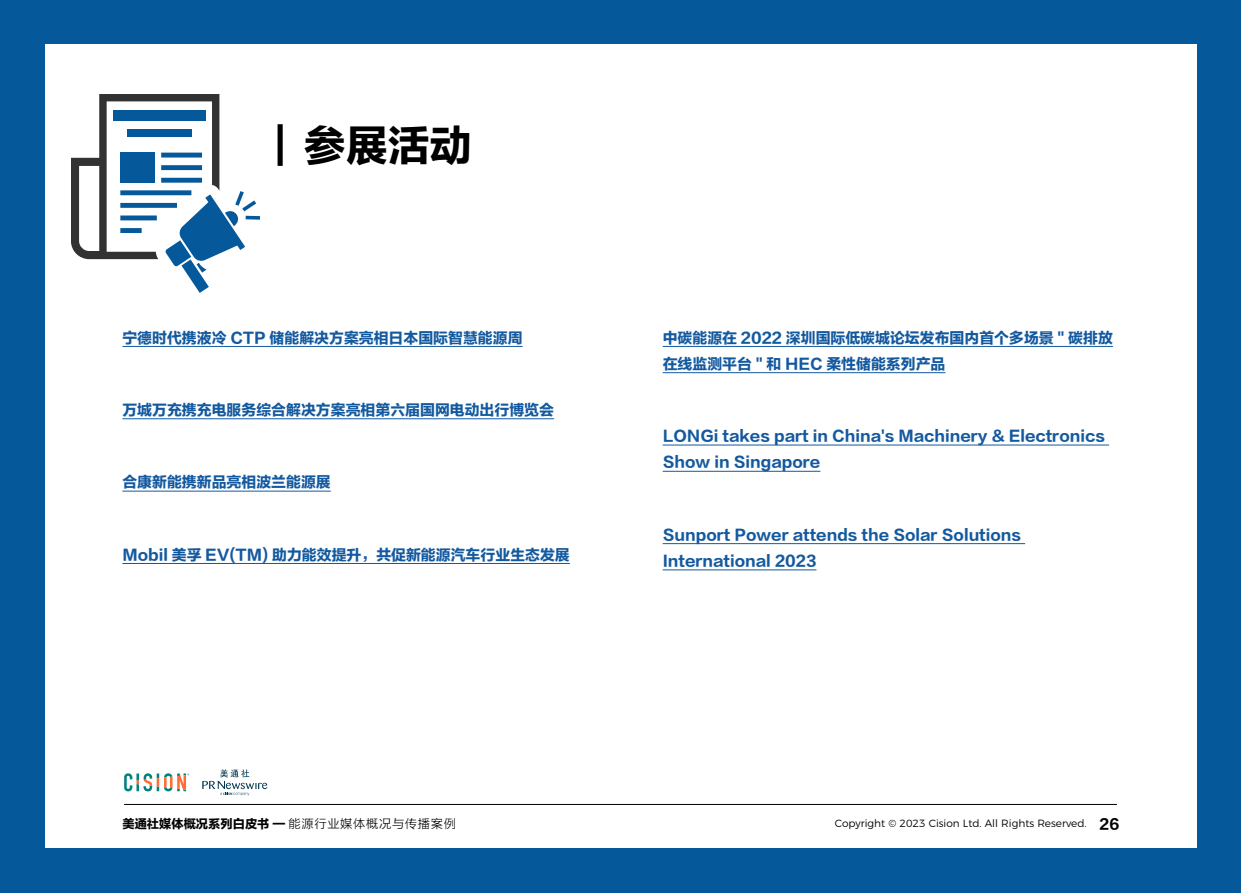
<style>
.page{position:relative;width:1241px;height:893px;background:#fff}
.page>*{position:absolute;margin:0;border:0;box-sizing:border-box;transform-origin:0 0}
.t1{font:42px "FZLTDHK GBK1 0";color:#000}
.正文{font:14.88px/26.2px "FZLTDHK GBK1 0";color:#13599f}
.t2{font:12.25px "FZLTDHK GBK1 0";color:#030000}
.t3{font:300 10.5px "Montserrat";color:#030000}
.s1{font-family:"FZLTXHK"}
.s2{font-family:"FZLTDHK GBK1 0";font-weight:400;font-size:14.17px}
</style>
<div class="page">
<div style="left:0;top:0;width:1240px;height:893px;background:#05599b"></div>
<div style="left:45px;top:45px;width:1151px;height:803px;background:#fff"></div>
<svg style="left:124px;top:773px;width:65px;height:18px"></svg>
<svg style="left:202px;top:769px;width:65px;height:27px"></svg>
<hr style="left:124px;top:804px;width:992px;height:1px;background:#000">
<svg style="left:71px;top:94px;width:189px;height:199px"></svg>
<hr style="left:122px;top:346px;width:400px;height:1px;background:#13599f">
<hr style="left:122px;top:418px;width:432px;height:1px;background:#13599f">
<hr style="left:122px;top:491px;width:209px;height:1px;background:#13599f">
<hr style="left:122px;top:563px;width:447px;height:1px;background:#13599f">
<hr style="left:662px;top:346px;width:450px;height:1px;background:#13599f">
<hr style="left:662px;top:372px;width:283px;height:1px;background:#13599f">
<hr style="left:662px;top:445px;width:446px;height:1px;background:#13599f">
<hr style="left:662px;top:471px;width:158px;height:1px;background:#13599f">
<hr style="left:662px;top:543px;width:362px;height:1px;background:#13599f">
<hr style="left:662px;top:569px;width:154px;height:1px;background:#13599f">
<p class="t1" style="left:241px;top:123px;width:233px">▕ 参展活动</p>
<p class="正文" style="left:122px;top:325px;width:401px">宁德时代携液冷 CTP 储能解决方案亮相日本国际智慧能源周</p>
<p class="正文" style="left:122px;top:397px;width:433px">万城万充携充电服务综合解决方案亮相第六届国网电动出行博览会</p>
<p class="正文" style="left:122px;top:470px;width:210px">合康新能携新品亮相波兰能源展</p>
<p class="正文" style="left:122px;top:542px;width:449px">Mobil 美孚 EV(TM) 助力能效提升，共促新能源汽车行业生态发展</p>
<p class="正文" style="left:662px;top:325px;width:451px">中碳能源在 2022 深圳国际低碳城论坛发布国内首个多场景 " 碳排放在线监测平台 " 和 HEC 柔性储能系列产品</p>
<p class="正文" style="left:662px;top:424px;width:443px">LONGi takes part in China's Machinery &amp; Electronics<br>Show in Singapore</p>
<p class="正文" style="left:662px;top:522px;width:360px">Sunport Power attends the Solar Solutions<br>International 2023</p>
<p class="t2" style="left:122px;top:817px;width:335px">美通社媒体概况系列白皮书 — <span class="s1">能源行业媒体概况与传播案例</span></p>
<p class="t3" style="left:834px;top:815px;width:286px">Copyright © 2023 Cision Ltd. All Rights Reserved. <span class="s2">26</span></p>
</div>
